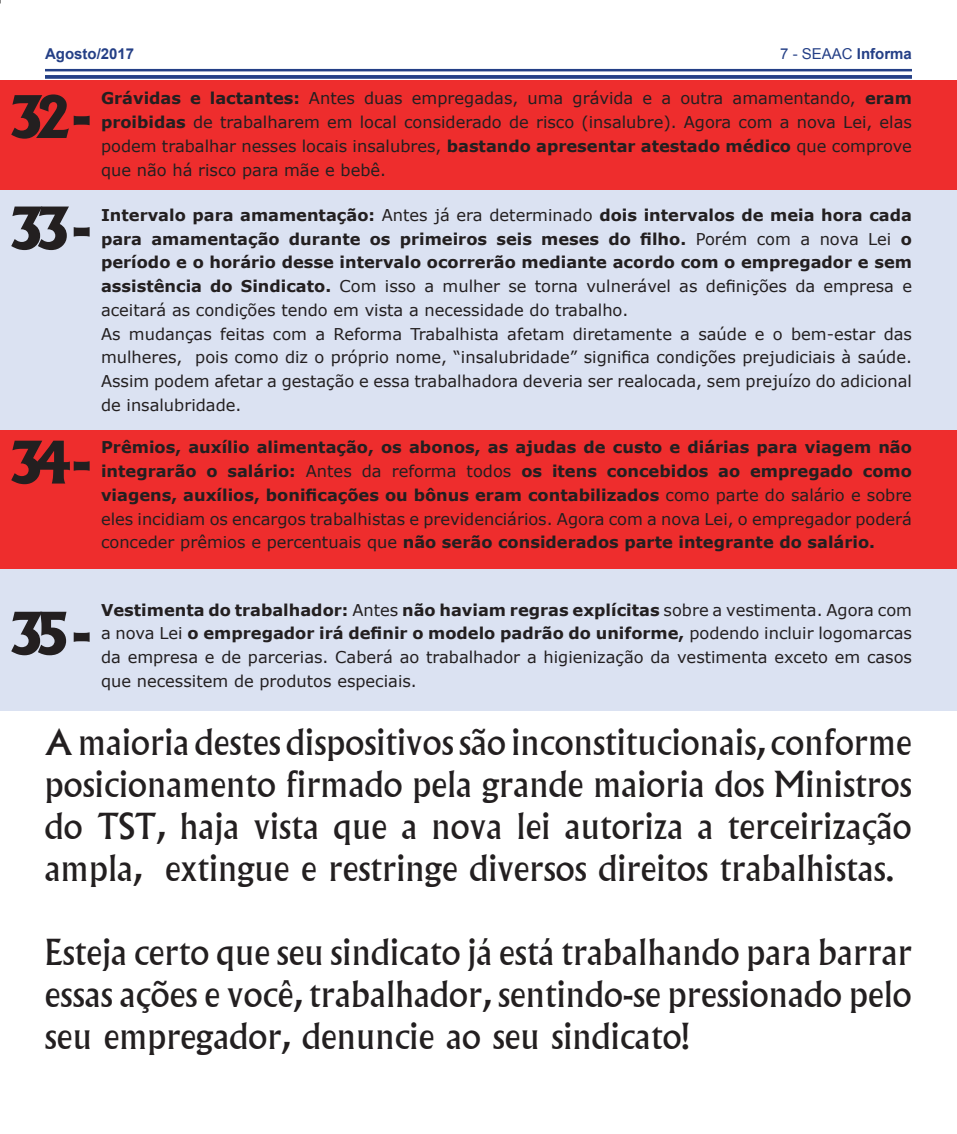
<style>
.page{position:relative;width:957px;height:1134px;background:#fff}
.page>*{position:absolute;margin:0;border:0;box-sizing:border-box;transform-origin:0 0}
.t1{font:800 56.25px "Albertus";letter-spacing:-.19em;color:#231f20}
.t2{font:35px/42px "Albertus";color:#231f20;text-align:justify}
.t3{font:16.25px/23.8px "Verdana";color:#231f20;text-align:justify}
.t4{font:700 16.25px/23.8px "Verdana";color:#231f20;text-align:justify}
.t5{font:15px "Arial";color:#243f86}
.t6{font:700 15px "Arial";color:#243f86}
.s1{font-weight:700}
.s2{font-weight:400}
</style>
<div class="page">
<hr style="left:45px;top:69px;width:867px;height:2px;background:#243f86">
<svg style="left:45px;top:75px;width:867px;height:4px;background:#304a8d"></svg>
<div style="left:0;top:81px;width:957px;height:109px;background:#ee2d2d"></div>
<div style="left:0;top:190px;width:957px;height:241px;background:#dbe2f2"></div>
<div style="left:0;top:430px;width:957px;height:139px;background:#ee2d2d"></div>
<div style="left:0;top:569px;width:957px;height:141px;background:#dbe2f2"></div>
<p class="t6" style="left:45px;top:44px;width:91px">Agosto/2017</p>
<p class="t5" style="left:780px;top:44px;width:133px">7 - SEAAC <span class="s1">Informa</span></p>
<h1 class="t1" style="left:8px;top:80px;width:86px">32 -</h1>
<h1 class="t1" style="left:8px;top:191px;width:86px">33 -</h1>
<h1 class="t1" style="left:8px;top:425px;width:86px">34 -</h1>
<p class="t3" style="left:101px;top:87px;width:812px"><span class="s1">Grávidas e lactantes:</span> Antes duas empregadas, uma grávida e a outra amamentando, <span class="s1">eram proibidas</span> de trabalharem em local considerado de risco (insalubre). Agora com a nova Lei, elas podem trabalhar nesses locais insalubres, <span class="s1">bastando apresentar atestado médico</span> que comprove que não há risco para mãe e bebê.</p>
<p class="t3" style="left:101px;top:203px;width:812px;text-align:left"><span class="s1">Intervalo para amamentação:</span> Antes já era determinado <span class="s1">dois intervalos de meia hora cada para amamentação durante os primeiros seis meses do filho.</span> Porém com a nova Lei <span class="s1">o período e o horário desse intervalo ocorrerão mediante acordo com o empregador e sem assistência do Sindicato.</span> Com isso a mulher se torna vulnerável as definições da empresa e aceitará as condições tendo em vista a necessidade do trabalho.<br>As mudanças feitas com a Reforma Trabalhista afetam diretamente a saúde e o bem-estar das mulheres, pois como diz o próprio nome, “insalubridade” significa condições prejudiciais à saúde.<br>Assim podem afetar a gestação e essa trabalhadora deveria ser realocada, sem prejuízo do adicional de insalubridade.</p>
<p class="t4" style="left:101px;top:435px;width:812px">Prêmios, auxílio alimentação, os abonos, as ajudas de custo e diárias para viagem não integrarão o salário: <span class="s2">Antes da reforma todos</span> os itens concebidos ao empregado como viagens, auxílios, bonificações ou bônus eram contabilizados <span class="s2">como parte do salário e sobre eles incidiam os encargos trabalhistas e previdenciários. Agora com a nova Lei, o empregador poderá conceder prêmios e percentuais que</span> não serão considerados parte integrante do salário.</p>
<h1 class="t1" style="left:8px;top:596px;width:86px">35 -</h1>
<p class="t3" style="left:101px;top:598px;width:812px"><span class="s1">Vestimenta do trabalhador:</span> Antes <span class="s1">não haviam regras explícitas</span> sobre a vestimenta. Agora com a nova Lei <span class="s1">o empregador irá definir o modelo padrão do uniforme,</span> podendo incluir logomarcas da empresa e de parcerias. Caberá ao trabalhador a higienização da vestimenta exceto em casos que necessitem de produtos especiais.</p>
<p class="t2" style="left:45px;top:721px;width:868px">A maioria destes dispositivos são inconstitucionais, conforme posicionamento firmado pela grande maioria dos Ministros do TST, haja vista que a nova lei autoriza a terceirização ampla, extingue e restringe diversos direitos trabalhistas.</p>
<h2 class="t2" style="left:45px;top:931px;width:868px">Esteja certo que seu sindicato já está trabalhando para barrar essas ações e você, trabalhador, sentindo-se pressionado pelo seu empregador, denuncie ao seu sindicato!</h2>
</div>
